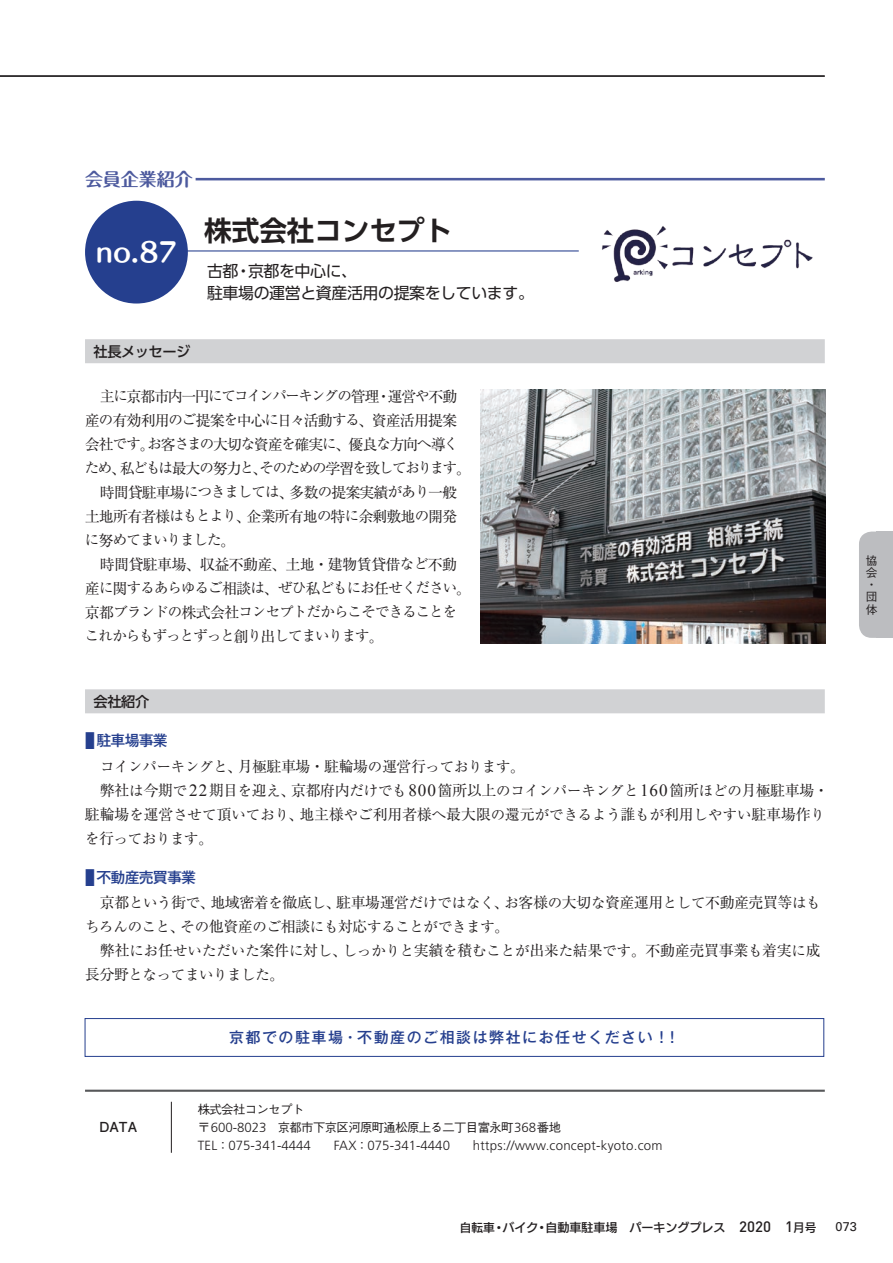
<style>
.page{position:relative;width:893px;height:1263px;background:#fff}
.page>*{position:absolute;margin:0;border:0;box-sizing:border-box;transform-origin:0 0}
.t1{font:700 27.6px "UD Shin Go Pro De";letter-spacing:-.005em;color:#231f20}
.t2{font:25.35px "Humming Std B";color:#fff}
.t3{font:700 18px "Maru Fo Pro";letter-spacing:-.005em;color:#4d5a9e}
.t4{font:15.9px/22.4px "UD Shin Go Pro";letter-spacing:-.025em;color:#231f20}
.t5{font:15px/24px "Ryumin Pr 5";letter-spacing:-.045em;color:#231f20;text-align:justify}
.t6{font:15px/24px "Ryumin Pr 5";letter-spacing:-.025em;color:#231f20;text-align:right}
.t7{font:15px/24px "Ryumin Pr 5";letter-spacing:-.065em;color:#231f20;text-align:right}
.t8{font:500 15px "Gothic MB101 Pr 6 N";letter-spacing:.1em;color:#253f8e}
.t9{font:500 14.85px "Gothic MB101 Pr 6 N";letter-spacing:-.05em;color:#253f8e}
.t10{font:14.4px/24px "Ryumin Pr 5";letter-spacing:-.06em;color:#231f20}
.t11{font:14.4px "Ryumin Pr 5";letter-spacing:-.015em;color:#231f20}
.t12{font:14.4px "Ryumin Pr 5";color:#231f20}
.t13{font:14.4px "Ryumin Pr 5";letter-spacing:-.085em;color:#231f20}
.t14{font:14.4px "Ryumin Pr 5";letter-spacing:-.02em;color:#231f20}
.t15{font:14.4px "Ryumin Pr 5";letter-spacing:-.04em;color:#231f20}
.t16{font:500 14.25px "UD Shin Go Pro";letter-spacing:-.03em;color:#231f20}
.t17{font:700 13.8px "Futo Go B101 Pr 5";color:#231f20}
.t18{font:300 13.2px "Frutiger";letter-spacing:.02em;color:#231f20}
.t19{font:12.75px "Univers";color:#231f20}
.t20{font:500 12.3px/18px "Gothic BBB Pr 5";letter-spacing:-.05em;color:#231f20}
.t21{font:12px "New Rodin CID DB";color:#231f20}
.t22{font:500 11.7px/12.1px "Gothic BBB Pro";color:#231f20}
.s1{font-size:14.4px}
.s2{font-family:"Hira Min Pro W3"}
.s3{font-family:"Hira Min Pro W3";font-size:15px}
.s4{font-size:15px}
.s5{font-size:19.5px}
.s6{font-family:"Times New Roman";font-size:17.1px}
.s7{font-family:"Frutiger";font-weight:300;font-size:13.2px}
.s8{font-family:"Gothic BBB Pr 5";font-weight:500;font-size:12.3px}
.s9{font-size:11.7px}
.s10{font-family:"DIN";font-weight:500;font-size:15px}
</style>
<div class="page">
<div style="left:859px;top:531px;width:34px;height:107px;background:#bcbdc0;border-radius:13px"></div>
<div style="left:876px;top:531px;width:17px;height:107px;background:#bcbdc0"></div>
<hr style="left:0;top:76px;width:825px;height:1px;background:#231f20">
<div style="left:85px;top:689px;width:740px;height:24px;background:#d1d2d4"></div>
<div style="left:85px;top:339px;width:740px;height:24px;background:#d1d2d4"></div>
<hr style="left:85px;top:1090px;width:740px;height:2px;background:#57585a">
<hr style="left:171px;top:1102px;width:1px;height:51px;background:#231f20">
<img style="left:602px;top:226px;width:211px;height:56px">
<div style="left:85px;top:1018px;width:739px;height:38px;border:1px solid #253f8e"></div>
<div style="left:85px;top:201px;width:103px;height:102px;background:#253f8e;border-radius:50%"></div>
<hr style="left:181px;top:250px;width:398px;height:1px;background:#253f8e">
<hr style="left:196px;top:178px;width:629px;height:2px;background:#4d5a9e">
<img style="left:481px;top:390px;width:344px;height:253px">
<p class="t3" style="left:85px;top:165px;width:109px">会員企業紹介</p>
<h2 class="t2" style="left:96px;top:233px;width:83px">no.87</h2>
<h1 class="t1" style="left:204px;top:208px;width:249px">株式会社コンセプト</h1>
<p class="t4" style="left:207px;top:259px;width:328px">古都・京都を中心に、<br>駐車場の運営と資産活用の提案をしています。</p>
<p class="t16" style="left:94px;top:340px;width:98px">社長メッセージ</p>
<p class="t5" style="left:85px;top:383px;width:375px;text-indent:15px">主<span class="s1">に</span>京都市内一円<span class="s1">にてコインパーキングの</span>管理<span class="s2">・</span>運営<span class="s1">や</span>不動産<span class="s1">の</span>有効利用<span class="s1">のご</span>提案<span class="s1">を</span>中心<span class="s1">に</span>日々活動<span class="s1">する</span><span class="s2">、</span>資産活用提案会社<span class="s1">です</span><span class="s2">。</span><span class="s1">お</span>客<span class="s1">さまの</span>大切<span class="s1">な</span>資産<span class="s1">を</span>確実<span class="s1">に</span><span class="s2">、</span>優良<span class="s1">な</span>方向<span class="s1">へ</span>導<span class="s1">く</span></p>
<p class="t13" style="left:85px;top:457px;width:388px">ため<span class="s3">、</span><span class="s4">私</span>どもは<span class="s4">最大</span>の<span class="s4">努力</span>と<span class="s3">、</span>そのための<span class="s4">学習</span>を<span class="s4">致</span>しております<span class="s3">。</span></p>
<p class="t7" style="left:85px;top:479px;width:374px">時間貸駐車場<span class="s1">につきましては</span><span class="s2">、</span>多数<span class="s1">の</span>提案実績<span class="s1">があり</span>一般土地所有者様<span class="s1">はもとより</span><span class="s2">、</span>企業所有地<span class="s1">の</span>特<span class="s1">に</span>余剰敷地<span class="s1">の</span>開発</p>
<p class="t10" style="left:85px;top:527px;width:152px">に<span class="s4">努</span>めてまいりました<span class="s3">。</span></p>
<p class="t5" style="left:100px;top:551px;width:359px">時間貸駐車場<span class="s2">、</span>収益不動産<span class="s2">、</span>土地<span class="s2">・</span>建物賃貸借<span class="s1">など</span>不動</p>
<p class="t10" style="left:85px;top:575px;width:388px"><span class="s4">産</span>に<span class="s4">関</span>するあらゆるご<span class="s4">相談</span>は<span class="s3">、</span>ぜひ<span class="s4">私</span>どもにお<span class="s4">任</span>せください<span class="s3">。</span><span class="s4">京都</span>ブランドの<span class="s4">株式会社</span>コンセプトだからこそできることをこれからもずっとずっと<span class="s4">創</span>り<span class="s4">出</span>してまいります<span class="s3">。</span></p>
<p class="t16" style="left:94px;top:690px;width:57px">会社紹介</p>
<p class="t9" style="left:85px;top:728px;width:84px"><span class="s5">■</span> 駐車場事業</p>
<p class="t11" style="left:100px;top:755px;width:427px">コインパーキングと<span class="s3">、</span><span class="s4">月極駐車場</span><span class="s3">・</span><span class="s4">駐輪場</span>の<span class="s4">運営行</span>っております<span class="s3">。</span></p>
<p class="t6" style="left:85px;top:778px;width:745px">弊社<span class="s1">は</span>今期<span class="s1">で</span> <span class="s6">22</span>期目<span class="s1">を</span>迎<span class="s1">え</span><span class="s2">、</span>京都府内<span class="s1">だけでも</span><span class="s6">800</span>箇所以上<span class="s1">のコインパーキングと</span><span class="s6">160</span>箇所<span class="s1">ほどの</span>月極駐車場<span class="s2">・</span>駐輪場<span class="s1">を</span>運営<span class="s1">させて</span>頂<span class="s1">いており</span><span class="s2">、</span>地主様<span class="s1">やご</span>利用者様<span class="s1">へ</span>最大限<span class="s1">の</span>還元<span class="s1">ができるよう</span>誰<span class="s1">もが</span>利用<span class="s1">しやすい</span>駐車場作<span class="s1">り</span></p>
<p class="t15" style="left:85px;top:827px;width:130px">を<span class="s4">行</span>っております<span class="s3">。</span></p>
<p class="t9" style="left:85px;top:865px;width:113px"><span class="s5">■</span> 不動産売買事業</p>
<p class="t5" style="left:100px;top:890px;width:722px">京都<span class="s1">という</span>街<span class="s1">で</span><span class="s2">、</span>地域密着<span class="s1">を</span>徹底<span class="s1">し</span><span class="s2">、</span>駐車場運営<span class="s1">だけではなく</span><span class="s2">、</span><span class="s1">お</span>客様<span class="s1">の</span>大切<span class="s1">な</span>資産運用<span class="s1">として</span>不動産売買等<span class="s1">はも</span></p>
<p class="t11" style="left:85px;top:915px;width:426px">ちろんのこと<span class="s3">、</span>その<span class="s4">他資産</span>のご<span class="s4">相談</span>にも<span class="s4">対応</span>することができます<span class="s3">。</span></p>
<p class="t12" style="left:100px;top:939px;width:722px"><span class="s4">弊社</span>にお<span class="s4">任</span>せいただいた<span class="s4">案件</span>に<span class="s4">対</span>し<span class="s3">、</span>しっかりと<span class="s4">実績</span>を<span class="s4">積</span>むことが<span class="s4">出来</span>た<span class="s4">結果</span>です<span class="s3">。</span><span class="s4">不動産売買事業</span>も<span class="s4">着実</span>に<span class="s4">成</span></p>
<p class="t14" style="left:85px;top:963px;width:201px"><span class="s4">長分野</span>となってまいりました<span class="s3">。</span></p>
<p class="t17" style="left:99px;top:1116px;width:40px">DATA</p>
<p class="t8" style="left:229px;top:1025px;width:452px">京都での駐車場・不動産のご相談は弊社にお任せください！！</p>
<p class="t20" style="left:198px;top:1099px;width:377px">株式会社コンセプト<br>〒<span class="s7">600-8023</span>　京都市下京区河原町通松原上る二丁目富永町<span class="s7">368</span>番地　</p>
<p class="t18" style="left:198px;top:1138px;width:466px">TEL<span class="s8">：</span>075-341-4444<span class="s8">　　</span>FAX<span class="s8">：</span>075-341-4440<span class="s8">　　</span>https://www.concept-kyoto.com</p>
<p class="t22" style="left:866px;top:553px;width:13px">協会・団体</p>
<p class="t21" style="left:448px;top:1219px;width:370px"><span class="s9">　自転車・</span>バイク・自動車駐車場　パーキングプレス <span class="s10">2020 1</span><span class="s9">月号</span></p>
<p class="t19" style="left:836px;top:1219px;width:23px">073</p>
</div>
